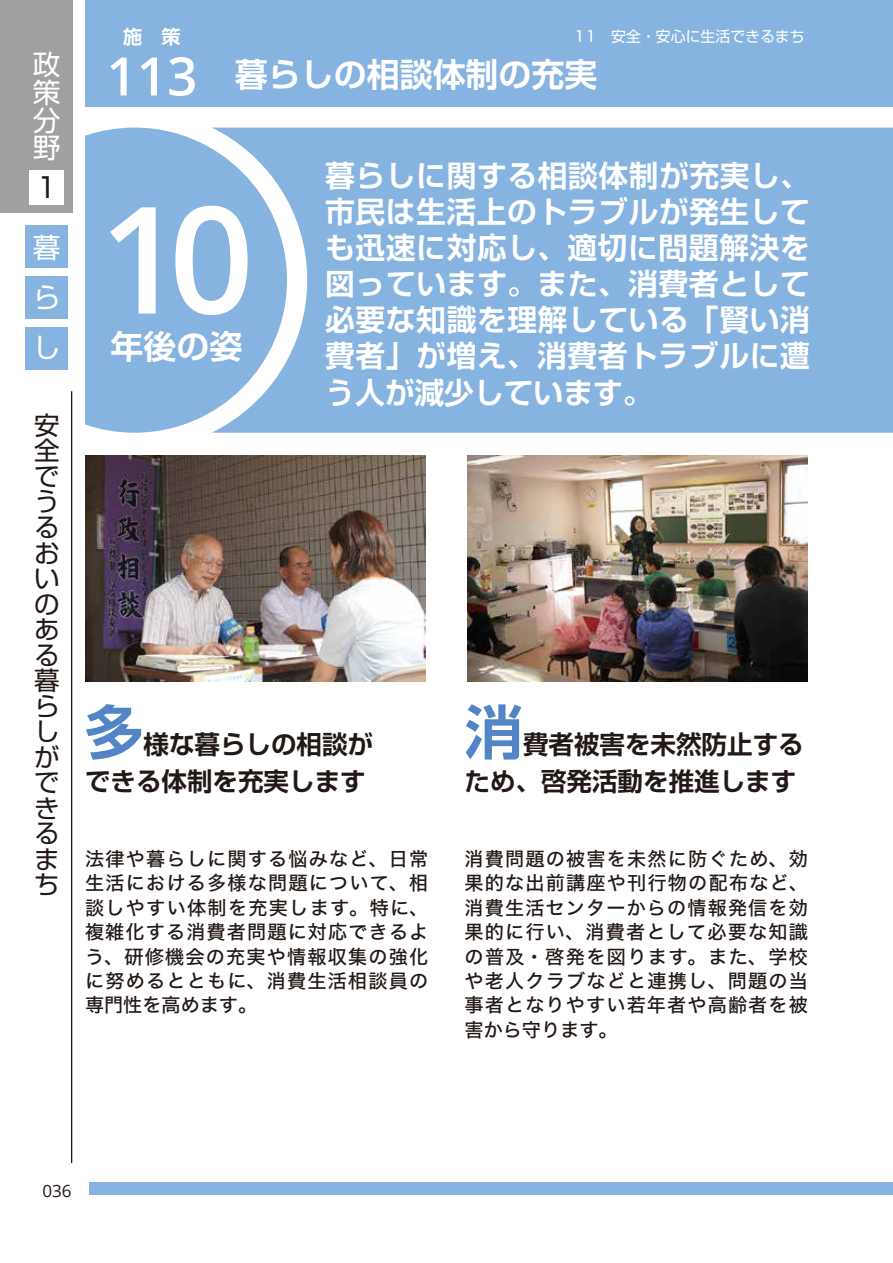
<style>
.page{position:relative;width:893px;height:1263px;background:#fff}
.page>*{position:absolute;margin:0;border:0;box-sizing:border-box;transform-origin:0 0}
.t1{font:600 148.8px "Open Sans";color:#fff}
.t2{font:700 58.5px "Shin Go Pr 6 De";color:#5185c5}
.t3{font:600 53.1px "Open Sans";color:#fff}
.t4{font:700 33px "Shin Go Pr 6 De";color:#fff}
.t5{font:700 29.7px/36.2px "Shin Go Pr 6 De";letter-spacing:.02em;color:#fff;text-align:justify}
.t6{font:27.6px/27.6px "Shin Go Pr 6";color:#fff;text-align:justify}
.t7{font:27.6px "Shin Go Pr 6";color:#221815}
.t8{font:700 25.5px/36.9px "Shin Go Pr 6 De";color:#221815;text-align:right}
.t9{font:25.5px/25.5px "Shin Go Pr 6";color:#221815}
.t10{font:19.2px/24.5px "Hira Kaku Std W5";letter-spacing:.065em;color:#221815;text-align:justify}
.t11{font:700 19.2px "Shin Go Pr 6 De";color:#fff}
.t12{font:16.95px "Open Sans";color:#221815}
.t13{font:14.85px "Shin Go Pr 6";color:#fff}
</style>
<div class="page">
<div style="left:0;top:0;width:72px;height:213px;background:#9fa0a0"></div>
<div style="left:30px;top:170px;width:34px;height:34px;background:#fff"></div>
<div style="left:26px;top:225px;width:42px;height:43px;background:#86b3e0"></div>
<div style="left:26px;top:276px;width:42px;height:43px;background:#86b3e0"></div>
<div style="left:26px;top:327px;width:42px;height:43px;background:#86b3e0"></div>
<hr style="left:71px;top:391px;width:1px;height:772px;background:#221815">
<div style="left:85px;top:0;width:808px;height:106px;background:#86b3e0"></div>
<div style="left:287px;top:128px;width:606px;height:305px;background:#86b3e0"></div>
<svg style="left:85px;top:128px;width:202px;height:305px;fill:#86b3e0"></svg>
<div style="left:89px;top:1182px;width:804px;height:13px;background:#86b3e0"></div>
<img style="left:85px;top:455px;width:340px;height:226px">
<img style="left:468px;top:455px;width:340px;height:226px">
<h3 class="t6" style="left:33px;top:49px;width:29px">政策分野</h3>
<h3 class="t7" style="left:33px;top:165px;width:18px">１</h3>
<h3 class="t6" style="left:33px;top:221px;width:29px;line-height:49.8px">暮らし</h3>
<h3 class="t9" style="left:34px;top:411px;width:27px">安全でうるおいのある暮らしができるまち</h3>
<p class="t11" style="left:123px;top:21px;width:59px">施　策</p>
<p class="t13" style="left:574px;top:24px;width:232px">11　安全・安心に生活できるまち</p>
<h3 class="t3" style="left:106px;top:40px;width:93px">113</h3>
<h3 class="t4" style="left:235px;top:47px;width:364px">暮らしの相談体制の充実</h3>
<h1 class="t1" style="left:99px;top:157px;width:157px">10</h1>
<h3 class="t4" style="left:111px;top:319px;width:133px">年後の姿</h3>
<h3 class="t5" style="left:325px;top:156px;width:486px">暮らしに関する相談体制が充実し、市民は生活上のトラブルが発生しても迅速に対応し、適切に問題解決を図っています。また、消費者として必要な知識を理解している「賢い消費者」が増え、消費者トラブルに遭う人が減少しています。</h3>
<h2 class="t2" style="left:85px;top:684px;width:60px">多</h2>
<h3 class="t8" style="left:85px;top:725px;width:290px">様な暮らしの相談が<br>できる体制を充実します</h3>
<p class="t10" style="left:85px;top:846px;width:345px">法律や暮らしに関する悩みなど、日常生活における多様な問題について、相談しやすい体制を充実します。特に、複雑化する消費者問題に対応できるよう、研修機会の充実や情報収集の強化に努めるとともに、消費生活相談員の専門性を高めます。</p>
<h2 class="t2" style="left:465px;top:684px;width:60px">消</h2>
<h3 class="t8" style="left:465px;top:725px;width:341px">費者被害を未然防止する<br>ため、啓発活動を推進します</h3>
<p class="t10" style="left:465px;top:846px;width:345px">消費問題の被害を未然に防ぐため、効果的な出前講座や刊行物の配布など、消費生活センターからの情報発信を効果的に行い、消費者として必要な知識の普及・啓発を図ります。また、学校や老人クラブなどと連携し、問題の当事者となりやすい若年者や高齢者を被害から守ります。</p>
<p class="t12" style="left:43px;top:1179px;width:31px">036</p>
</div>
